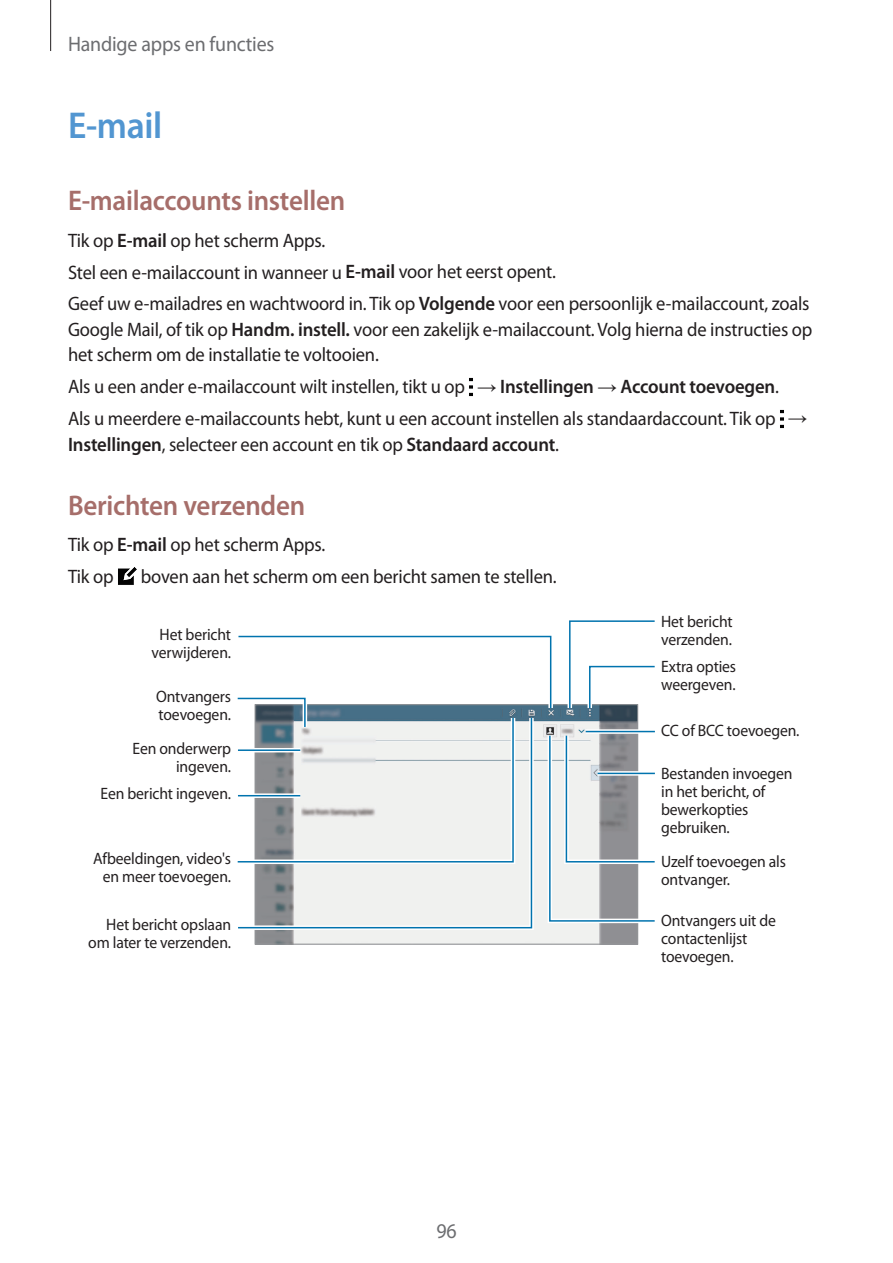
<style>
.page{position:relative;width:893px;height:1263px;background:#fff}
.page>*{position:absolute;margin:0;border:0;box-sizing:border-box;transform-origin:0 0}
.t1{font:600 37.5px "Myriad Pro";color:#5296d1;scale:.95 1}
.t2{font:600 28.5px "Myriad Pro";letter-spacing:-.01em;color:#a66e6a;scale:.95 1}
.t3{font:21px "Myriad Pro";letter-spacing:-.01em;color:#6c6d70;scale:.95 1}
.t4{font:19.5px/32px "Myriad Pro";letter-spacing:-.01em;color:#231f20;scale:.95 1}
.t5{font:600 19.5px "Myriad Pro";letter-spacing:-.01em;color:#231f20;scale:.96 1}
.t6{font:16.5px/18px "Myriad Pro";letter-spacing:-.01em;color:#231f20;scale:.95 1}
.s1{font-weight:600}
.s2{font-family:"Arial"}
.s3{font-weight:400}
</style>
<div class="page">
<hr style="left:50px;top:0;width:1px;height:51px;background:#231f20">
<img style="left:469px;top:377px;width:4px;height:19px">
<img style="left:780px;top:409px;width:4px;height:19px">
<img style="left:118px;top:567px;width:19px;height:18px">
<svg style="left:254px;top:925px;width:384px;height:20px"></svg>
<svg style="left:237px;top:620px;width:418px;height:305px"></svg>
<svg style="left:238px;top:793px;width:62px;height:5px"></svg>
<hr style="left:238px;top:795px;width:62px;height:1px;background:#0073ae">
<hr style="left:238px;top:748px;width:62px;height:4px;background:#fff">
<hr style="left:238px;top:749px;width:62px;height:2px;background:#0073ae">
<p class="t3" style="left:68px;top:31px;width:219px">Handige apps en functies</p>
<h1 class="t1" style="left:68px;top:101px;width:101px">E-mail</h1>
<h2 class="t2" style="left:68px;top:183px;width:293px">E-mailaccounts instellen</h2>
<p class="t4" style="left:68px;top:224px;width:782px">Tik op <span class="s1">E-mail</span> op het scherm Apps.<br>Stel een e-mailaccount in wanneer u <span class="s1">E-mail</span> voor het eerst opent.<br>Geef uw e-mailadres en wachtwoord in. Tik op <span class="s1">Volgende</span> voor een persoonlijk e-mailaccount, zoals</p>
<p class="t4" style="left:68px;top:316px;width:785px;line-height:25.5px">Google Mail, of tik op <span class="s1">Handm. instell.</span> voor een zakelijk e-mailaccount. Volg hierna de instructies op het scherm om de installatie te voltooien.</p>
<p class="t4" style="left:68px;top:370px;width:779px">Als u een ander e-mailaccount wilt instellen, tikt u op <span class="s2">→</span> <span class="s1">Instellingen</span> <span class="s2">→</span> <span class="s1">Account toevoegen</span>.<br>Als u meerdere e-mailaccounts hebt, kunt u een account instellen als standaardaccount. Tik op <span class="s2">→</span></p>
<p class="t5" style="left:68px;top:432px;width:513px">Instellingen<span class="s3">, selecteer een account en tik op</span> Standaard account<span class="s3">.</span></p>
<h2 class="t2" style="left:68px;top:487px;width:251px">Berichten verzenden</h2>
<p class="t4" style="left:68px;top:528px;width:272px">Tik op <span class="s1">E-mail</span> op het scherm Apps.<br>Tik op</p>
<p class="t4" style="left:141px;top:560px;width:439px">boven aan het scherm om een bericht samen te stellen.</p>
<p class="t6" style="left:152px;top:625px;width:85px;text-align:center">Het bericht verwijderen.</p>
<p class="t6" style="left:156px;top:687px;width:80px">Ontvangers toevoegen.</p>
<p class="t6" style="left:133px;top:739px;width:105px;text-align:right">Een onderwerp ingeven.</p>
<p class="t6" style="left:101px;top:784px;width:139px">Een bericht ingeven.</p>
<p class="t6" style="left:93px;top:849px;width:147px;text-align:center">Afbeeldingen, video's en meer toevoegen.</p>
<p class="t6" style="left:88px;top:915px;width:152px;text-align:right">Het bericht opslaan om later te verzenden.</p>
<p class="t3" style="left:436px;top:1218px;width:23px">96</p>
<p class="t6" style="left:661px;top:612px;width:77px">Het bericht verzenden.</p>
<p class="t6" style="left:661px;top:657px;width:80px">Extra opties weergeven.</p>
<p class="t6" style="left:661px;top:721px;width:147px">CC of BCC toevoegen.</p>
<p class="t6" style="left:661px;top:764px;width:140px">Bestanden invoegen in het bericht, of bewerkopties gebruiken.</p>
<p class="t6" style="left:661px;top:852px;width:133px">Uzelf toevoegen als ontvanger.</p>
<p class="t6" style="left:661px;top:911px;width:122px">Ontvangers uit de contactenlijst toevoegen.</p>
</div>
